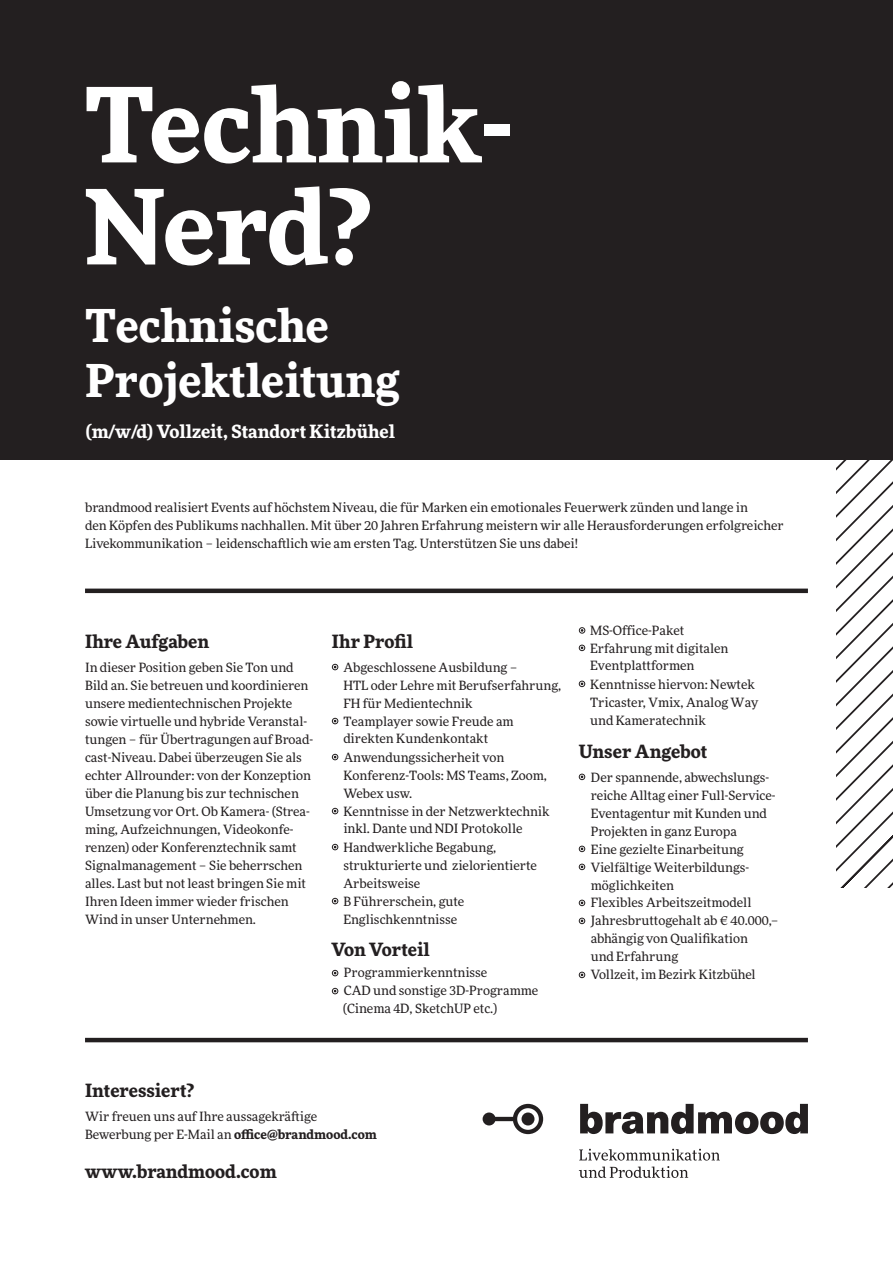
<style>
.page{position:relative;width:893px;height:1263px;background:#fff}
.page>*{position:absolute;margin:0;border:0;box-sizing:border-box;transform-origin:0 0}
.t1{font:700 102px/102px "More Pro";color:#fff}
.t2{font:700 45px/55.5px "More Offc Pro";color:#fff}
.t3{font:700 18px "More Pro";color:#231f20}
.t4{font:700 18px "More Pro";color:#fff}
.t5{font:12.75px/18px "More Pro";color:#231f20}
.t6{font:12.75px "More Offc Pro";color:#231f20}
.s1{font-family:"More SC Offc Pro"}
.s2{font-family:"More Offc Pro"}
.s3{font-weight:700}
</style>
<div class="page">
<svg style="left:837px;top:460px;width:56px;height:428px"></svg>
<div style="left:0;top:0;width:893px;height:460px;background:#231f20"></div>
<svg style="left:332px;top:664px;width:6px;height:6px"></svg>
<svg style="left:332px;top:718px;width:6px;height:6px"></svg>
<svg style="left:332px;top:754px;width:6px;height:6px"></svg>
<svg style="left:332px;top:808px;width:6px;height:6px"></svg>
<svg style="left:332px;top:844px;width:6px;height:6px"></svg>
<svg style="left:332px;top:898px;width:6px;height:6px"></svg>
<svg style="left:332px;top:970px;width:6px;height:6px"></svg>
<svg style="left:332px;top:988px;width:6px;height:6px"></svg>
<svg style="left:579px;top:645px;width:6px;height:6px"></svg>
<svg style="left:579px;top:681px;width:6px;height:6px"></svg>
<svg style="left:579px;top:774px;width:6px;height:6px"></svg>
<svg style="left:579px;top:846px;width:6px;height:6px"></svg>
<svg style="left:579px;top:864px;width:6px;height:6px"></svg>
<svg style="left:579px;top:900px;width:6px;height:6px"></svg>
<svg style="left:579px;top:918px;width:6px;height:6px"></svg>
<svg style="left:579px;top:972px;width:6px;height:6px"></svg>
<svg style="left:580px;top:1104px;width:228px;height:30px"></svg>
<svg style="left:579px;top:1149px;width:141px;height:11px"></svg>
<svg style="left:579px;top:1166px;width:109px;height:12px"></svg>
<hr style="left:85px;top:1038px;width:723px;height:4px;background:#231f20">
<hr style="left:85px;top:589px;width:723px;height:4px;background:#231f20">
<svg style="left:483px;top:1104px;width:60px;height:30px"></svg>
<svg style="left:579px;top:627px;width:6px;height:6px"></svg>
<h1 class="t1" style="left:85px;top:66px;width:429px">Technik-<br>Nerd?</h1>
<h2 class="t2" style="left:85px;top:294px;width:316px"><span class="s1">T</span>echnische<br>Projektleitung</h2>
<h3 class="t4" style="left:85px;top:417px;width:311px">(m/w/d) Vollzeit, Standort Kitzbühel</h3>
<p class="t5" style="left:85px;top:498px;width:700px">brandmood realisiert Events auf höchstem Niveau, die für Marken ein emotionales Feuerwerk zünden und lange in<br>den Köpfen des Publikums nachhallen. Mit über 20 Jahren Erfahrung meistern wir alle Herausforderungen erfolgreicher<br>Livekommunikation – leidenschaftlich wie am ersten Tag. Unterstützen Sie uns dabei!</p>
<h3 class="t3" style="left:85px;top:627px;width:126px">Ihre Aufgaben</h3>
<p class="t5" style="left:85px;top:657px;width:230px">In dieser Position geben Sie Ton und Bild an. Sie betreuen und koordinieren unsere medientechnischen Projekte sowie virtuelle und hybride Veranstal&shy;tungen – für Übertragungen auf Broad&shy;cast-Niveau. Dabei überzeugen Sie als echter Allrounder: von der Konzeption über die Planung bis zur technischen Umsetzung vor Ort. Ob Kamera- (Strea&shy;ming, Aufzeichnungen, Videokonfe&shy;renzen) oder Konferenztechnik samt Signalmanagement – Sie beherrschen alles. Last but not least bringen Sie mit Ihren Ideen immer wieder frischen Wind in unser Unternehmen.</p>
<h3 class="t3" style="left:332px;top:627px;width:82px">Ihr Profil</h3>
<p class="t5" style="left:343px;top:657px;width:219px">Abgeschlossene Ausbildung –<br>HTL oder Lehre mit Berufserfahrung,<br>FH für Medientechnik<br>Teamplayer sowie Freude am direkten Kundenkontakt</p>
<p class="t5" style="left:343px;top:747px;width:208px">Anwendungssicherheit von<br>Konferenz-Tools: MS Teams, Zoom,<br>Webex usw.<br>Kenntnisse in der Netzwerktechnik</p>
<p class="t6" style="left:343px;top:819px;width:181px">inkl. Dante und NDI Protokolle</p>
<p class="t5" style="left:343px;top:837px;width:195px">Handwerkliche Begabung<span class="s2">, strukturierte</span> und zielorientierte<br>Arbeitsweise<br>B Führerschein, gute<br>Englischkenntnisse</p>
<h3 class="t3" style="left:331px;top:936px;width:100px">Von Vorteil</h3>
<p class="t5" style="left:344px;top:963px;width:196px">Programmierkenntnisse<br>CAD und sonstige 3D-Programme</p>
<p class="t6" style="left:343px;top:1000px;width:156px">(Cinema 4D, SketchUP etc.)</p>
<p class="t5" style="left:590px;top:621px;width:140px;line-height:17.5px">MS-Office-Paket<br>Erfahrung mit digitalen<br>Eventplattformen</p>
<p class="t5" style="left:590px;top:675px;width:170px">Kenntnisse hiervon: Newtek<br>Tricaster, Vmix, Analog Way und Kameratechnik</p>
<h3 class="t3" style="left:579px;top:737px;width:130px">Unser Angebot</h3>
<p class="t5" style="left:591px;top:767px;width:189px">Der spannende, abwechslungs&shy;reiche Alltag einer Full-Service-<br>Eventagentur mit Kunden und<br>Projekten in ganz Europa<br>Eine gezielte Einarbeitung<br>Vielfältige Weiterbildungs&shy;möglichkeiten<br>Flexibles Arbeitszeitmodell<br>Jahresbruttogehalt ab € 40.000,– abhängig von Qualifikation<br>und Erfahrung<br>Vollzeit, im Bezirk Kitzbühel</p>
<h3 class="t3" style="left:85px;top:1077px;width:111px">Interessiert?</h3>
<p class="t5" style="left:85px;top:1107px;width:293px">Wir freuen uns auf Ihre aussagekräftige<br>Bewerbung per E-Mail an <span class="s3">office@brandmood.com</span></p>
<h3 class="t3" style="left:85px;top:1158px;width:193px">www.brandmood.com</h3>
</div>
